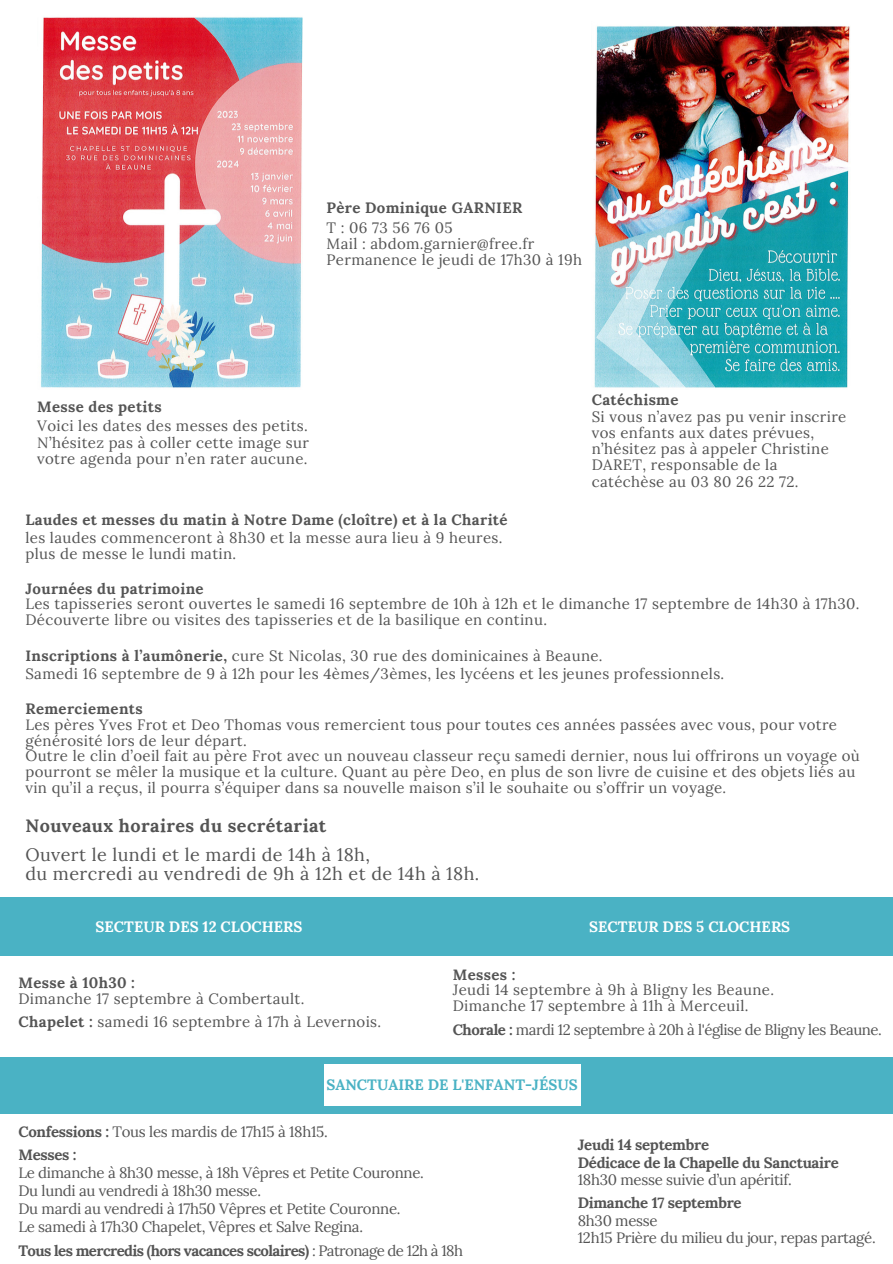
<style>
.page{position:relative;width:893px;height:1264px;background:#fff}
.page>*{position:absolute;margin:0;border:0;box-sizing:border-box;transform-origin:0 0}
.t1{font:18px "Lora";letter-spacing:.025em;color:#545454}
.t2{font:700 18px "Lora";letter-spacing:.025em;color:#545454}
.t3{font:15px/16.2px "Lora";letter-spacing:.025em;color:#545454}
.t4{font:15px "Lora";letter-spacing:-.02em;color:#545454}
.t5{font:700 15px "Lora";letter-spacing:.025em;color:#545454}
.t6{font:700 15px "Lora";letter-spacing:-.02em;color:#545454}
.t7{font:700 15px "Lora";letter-spacing:-.04em;color:#545454}
.t8{font:15px "Lora";letter-spacing:-.03em;color:#545454}
.t9{font:700 15px "Lora";color:#fff}
.t10{font:700 15px "Lora";color:#4ab2c4}
.s1{font-weight:700}
.s2{font-weight:400}
</style>
<div class="page">
<div style="left:0;top:1057px;width:892px;height:56px;background:#4ab2c4"></div>
<div style="left:324px;top:1064px;width:257px;height:41px;background:#fff"></div>
<div style="left:0;top:897px;width:457px;height:59px;background:#4ab2c4"></div>
<div style="left:453px;top:897px;width:439px;height:59px;background:#4ab2c4"></div>
<img style="left:593px;top:26px;width:257px;height:362px">
<img style="left:41px;top:17px;width:262px;height:371px">
<p class="t5" style="left:326px;top:198px;width:197px">Père Dominique GARNIER</p>
<p class="t3" style="left:326px;top:219px;width:128px">T:0673567605</p>
<p class="t3" style="left:326px;top:235px;width:209px">Mail : abdom.garnier@free.fr</p>
<p class="t3" style="left:326px;top:252px;width:257px">Permanence le jeudi de 17h30 à 19h</p>
<p class="t5" style="left:37px;top:397px;width:126px">Messe des petits</p>
<p class="t3" style="left:37px;top:418px;width:273px;text-align:justify">Voici les dates des messes des petits.<br>N’hésitez pas à coller cette image sur votre agenda pour n’en rater aucune.</p>
<p class="t5" style="left:25px;top:509px;width:483px">Laudes et messes du matin à Notre Dame (cloître) et à la Charité</p>
<p class="t3" style="left:25px;top:529px;width:478px">les laudes commenceront à 8h30 et la messe aura lieu à 9 heures.</p>
<p class="t3" style="left:25px;top:545px;width:212px">plus de messe le lundi matin.</p>
<p class="t5" style="left:591px;top:390px;width:88px">Catéchisme</p>
<p class="t3" style="left:591px;top:408px;width:256px">Si vous n’avez pas pu venir inscrire vos enfants aux dates prévues, n’hésitez pas à appeler Christine<br>DARET, responsable de la catéchèse au 03 80 26 22 72.</p>
<p class="t5" style="left:25px;top:578px;width:180px">Journées du patrimoine</p>
<p class="t3" style="left:25px;top:595px;width:835px">Les tapisseries seront ouvertes le samedi 16 septembre de 10h à 12h et le dimanche 17 septembre de 14h30 à 17h30.</p>
<p class="t3" style="left:25px;top:611px;width:523px">Découverte libre ou visites des tapisseries et de la basilique en continu.</p>
<p class="t3" style="left:25px;top:648px;width:578px"><span class="s1">Inscriptions à l’aumônerie,</span> cure St Nicolas, 30 rue des dominicaines à Beaune.</p>
<p class="t3" style="left:25px;top:666px;width:700px">Samedi 16 septembre de 9 à 12h pour les 4èmes/3èmes, les lycéens et les jeunes professionnels.</p>
<p class="t5" style="left:25px;top:699px;width:119px">Remerciements</p>
<p class="t3" style="left:25px;top:716px;width:813px;line-height:15.8px">Les pères Yves Frot et Deo Thomas vous remercient tous pour toutes ces années passées avec vous, pour votre générosité lors de leur départ.</p>
<p class="t3" style="left:25px;top:748px;width:835px;line-height:15.8px">Outre le clin d’oeil fait au père Frot avec un nouveau classeur reçu samedi dernier, nous lui offrirons un voyage où pourront se mêler la musique et la culture. Quant au père Deo, en plus de son livre de cuisine et des objets liés au vin qu’il a reçus, il pourra s’équiper dans sa nouvelle maison s’il le souhaite ou s’offrir un voyage.</p>
<p class="t2" style="left:25px;top:813px;width:302px">Nouveaux horaires du secrétariat</p>
<p class="t1" style="left:25px;top:842px;width:346px">Ouvert le lundi et le mardi de 14h à 18h,</p>
<p class="t1" style="left:25px;top:862px;width:455px">du mercredi au vendredi de 9h à 12h et de 14h à 18h.</p>
<p class="t9" style="left:96px;top:916px;width:208px">SECTEUR DES 12 CLOCHERS</p>
<p class="t9" style="left:589px;top:916px;width:202px">SECTEUR DES 5 CLOCHERS</p>
<p class="t5" style="left:18px;top:972px;width:118px">Messe à 10h30 :</p>
<p class="t3" style="left:18px;top:990px;width:287px">Dimanche 17 septembre à Combertault.</p>
<p class="t3" style="left:18px;top:1013px;width:364px"><span class="s1">Chapelet :</span> samedi 16 septembre à 17h à Levernois.</p>
<p class="t5" style="left:452px;top:964px;width:64px">Messes :</p>
<p class="t3" style="left:452px;top:981px;width:323px">Jeudi 14 septembre à 9h à Bligny les Beaune.</p>
<p class="t3" style="left:452px;top:997px;width:297px">Dimanche 17 septembre à 11h à Merceuil.</p>
<p class="t8" style="left:452px;top:1019px;width:430px"><span class="s1">Chorale :</span> mardi 12 septembre à 20h à l'église de Bligny les Beaune.</p>
<p class="t10" style="left:326px;top:1075px;width:253px">SANCTUAIRE DE L'ENFANT-JÉSUS</p>
<p class="t4" style="left:18px;top:1122px;width:311px"><span class="s1">Confessions :</span> Tous les mardis de 17h15 à 18h15.</p>
<p class="t5" style="left:18px;top:1145px;width:60px">Messes :</p>
<p class="t4" style="left:18px;top:1163px;width:407px">Le dimanche à 8h30 messe, à 18h Vêpres et Petite Couronne.</p>
<p class="t4" style="left:18px;top:1181px;width:244px">Du lundi au vendredi à 18h30 messe.</p>
<p class="t4" style="left:18px;top:1199px;width:383px">Du mardi au vendredi à 17h50 Vêpres et Petite Couronne.</p>
<p class="t4" style="left:18px;top:1217px;width:346px">Le samedi à 17h30 Chapelet, Vêpres et Salve Regina.</p>
<p class="t7" style="left:18px;top:1240px;width:446px">Tous les mercredis (hors vacances scolaires) <span class="s2">: Patronage de 12h à 18h</span></p>
<p class="t6" style="left:577px;top:1134px;width:133px">Jeudi 14 septembre</p>
<p class="t6" style="left:577px;top:1152px;width:262px">Dédicace de la Chapelle du Sanctuaire</p>
<p class="t4" style="left:577px;top:1169px;width:216px">18h30 messe suivie d’un apéritif.</p>
<p class="t6" style="left:577px;top:1192px;width:165px">Dimanche 17 septembre</p>
<p class="t4" style="left:577px;top:1210px;width:81px">8h30 messe</p>
<p class="t4" style="left:577px;top:1228px;width:299px">12h15 Prière du milieu du jour, repas partagé.</p>
</div>
